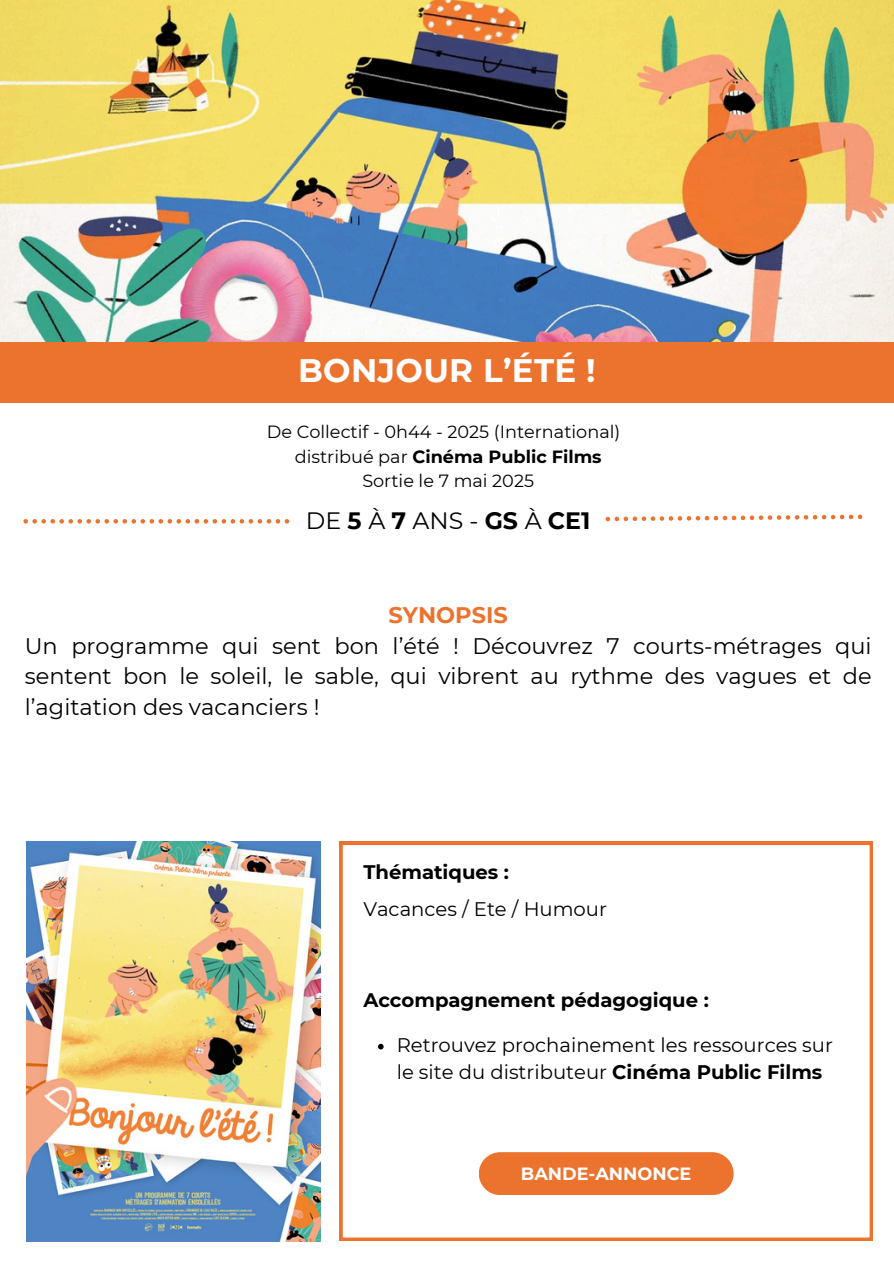
<style>
.page{position:relative;width:894px;height:1264px;background:#fff}
.page>*{position:absolute;margin:0;border:0;box-sizing:border-box;transform-origin:0 0}
.t1{font:700 32.55px "Montserrat";letter-spacing:.01em;color:#fff}
.t2{font:23.7px "Montserrat";color:#000}
.t3{font:22.5px/30.3px "Montserrat";color:#000}
.t4{font:19.65px/27px "Montserrat";color:#000}
.t5{font:700 19.65px "Montserrat";color:#000}
.t6{font:17.7px "Montserrat";color:#000}
.t7{font:700 17.7px "Montserrat";color:#000}
.t8{font:700 17.7px "Montserrat";color:#fff}
.s1{font-weight:400}
.s2{font-weight:700}
.s3{font-weight:700;color:#eb732d}
</style>
<div class="page">
<img style="left:0;top:0;width:893px;height:342px">
<div style="left:0;top:342px;width:893px;height:60px;background:#eb732d"></div>
<img style="left:26px;top:841px;width:294px;height:400px">
<svg style="left:339px;top:841px;width:533px;height:399px"></svg>
<svg style="left:23px;top:519px;width:266px;height:4px"></svg>
<svg style="left:605px;top:514px;width:257px;height:7px"></svg>
<div style="left:478px;top:1152px;width:255px;height:43px;background:#eb732d;border-radius:21px"></div>
<svg style="left:378px;top:1043px;width:5px;height:6px"></svg>
<p class="t1" style="left:298px;top:351px;width:299px">BONJOUR L’ÉTÉ !</p>
<p class="t6" style="left:267px;top:421px;width:355px">De Collectif - 0h44 - 2025 (International)</p>
<h1 class="t7" style="left:295px;top:445px;width:308px"><span class="s1">distribué par</span> Cinéma Public Films</h1>
<p class="t6" style="left:362px;top:470px;width:173px">Sortie le 7 mai 2025</p>
<p class="t2" style="left:306px;top:506px;width:286px">DE<span class="s2">5</span>À<span class="s2">7</span>ANS-<span class="s2">GS</span>À<span class="s2">CE1</span></p>
<h5 class="t3" style="left:25px;top:600px;width:848px;text-indent:363px"><span class="s3">SYNOPSIS<br></span>Un programme qui sent bon l’été ! Découvrez 7 courts-métrages qui sentent bon le soleil, le sable, qui vibrent au rythme des vagues et de l’agitation des vacanciers !</h5>
<h2 class="t5" style="left:363px;top:860px;width:147px">Thématiques :</h2>
<p class="t4" style="left:363px;top:895px;width:245px">Vacances / Ete / Humour</p>
<p class="t5" style="left:363px;top:987px;width:347px">Accompagnement pédagogique :</p>
<h3 class="t4" style="left:396px;top:1031px;width:437px">Retrouvez prochainement les ressources sur le site du distributeur <span class="s2">Cinéma Public Films</span></h3>
<p class="t8" style="left:520px;top:1163px;width:172px">BANDE-ANNONCE</p>
</div>
